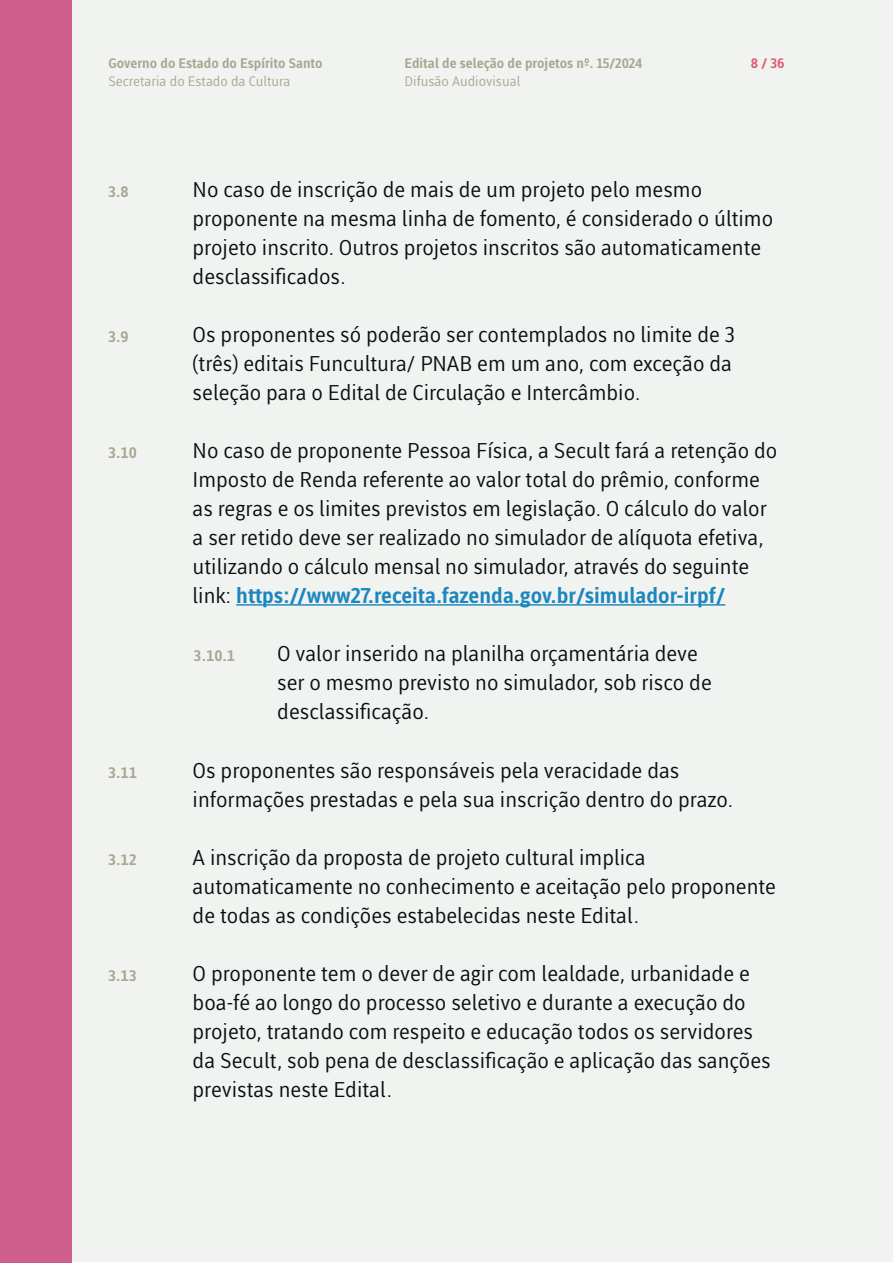
<style>
.page{position:relative;width:893px;height:1263px;background:#fff}
.page>*{position:absolute;margin:0;border:0;box-sizing:border-box;transform-origin:0 0}
.t1{font:21px/29px "Ufes Sans VF Roman";color:#0b0e11}
.t2{font:15px "Ufes Sans VF Roman";color:#a6a892}
.t3{font:13.5px/18px "Ufes Sans VF Roman";color:#a6a892}
.t4{font:13.5px "Ufes Sans VF Roman";color:#de5c70}
.s1{color:#1c87be}
</style>
<div class="page">
<div style="left:1px;top:1px;width:891px;height:1261px;background:#f1f3f1"></div>
<div style="left:0;top:0;width:72px;height:1263px;background:#cf5f8c"></div>
<hr style="left:236px;top:604px;width:489px;height:2px;background:#1c87be">
<p class="t3" style="left:108px;top:54px;width:216px">Governo do Estado do Espírito Santo<br>Secretaria do Estado da Cultura</p>
<p class="t3" style="left:405px;top:54px;width:239px">Edital de seleção de projetos nº. 15/2024<br>Difusão Audiovisual</p>
<p class="t4" style="left:751px;top:55px;width:35px">8 / 36</p>
<p class="t2" style="left:108px;top:182px;width:22px">3.8</p>
<p class="t1" style="left:193px;top:175px;width:582px">No caso de inscrição de mais de um projeto pelo mesmo proponente na mesma linha de fomento, é considerado o último projeto inscrito. Outros projetos inscritos são automaticamente desclassificados.</p>
<p class="t2" style="left:108px;top:327px;width:22px">3.9</p>
<p class="t1" style="left:193px;top:320px;width:544px">Os proponentes só poderão ser contemplados no limite de 3 (três) editais Funcultura/ PNAB em um ano, com exceção da seleção para o Edital de Circulação e Intercâmbio.</p>
<p class="t2" style="left:108px;top:443px;width:30px">3.10</p>
<p class="t1" style="left:193px;top:436px;width:586px">No caso de proponente Pessoa Física, a Secult fará a retenção do Imposto de Renda referente ao valor total do prêmio, conforme as regras e os limites previstos em legislação. O cálculo do valor a ser retido deve ser realizado no simulador de alíquota efetiva, utilizando o cálculo mensal no simulador, através do seguinte link: <span class="s1">https://www27.receita.fazenda.gov.br/simulador-irpf/</span></p>
<p class="t2" style="left:194px;top:647px;width:43px">3.10.1</p>
<p class="t1" style="left:277px;top:639px;width:436px">O valor inserido na planilha orçamentária deve ser o mesmo previsto no simulador, sob risco de desclassificação.</p>
<p class="t2" style="left:108px;top:763px;width:30px">3.11</p>
<p class="t1" style="left:193px;top:755px;width:542px">Os proponentes são responsáveis pela veracidade das informações prestadas e pela sua inscrição dentro do prazo.</p>
<p class="t2" style="left:108px;top:850px;width:30px">3.12</p>
<p class="t1" style="left:193px;top:842px;width:585px">A inscrição da proposta de projeto cultural implica automaticamente no conhecimento e aceitação pelo proponente de todas as condições estabelecidas neste Edital.</p>
<p class="t2" style="left:108px;top:966px;width:30px">3.13</p>
<p class="t1" style="left:193px;top:959px;width:580px">O proponente tem o dever de agir com lealdade, urbanidade e boa-fé ao longo do processo seletivo e durante a execução do projeto, tratando com respeito e educação todos os servidores da Secult, sob pena de desclassificação e aplicação das sanções previstas neste Edital.</p>
</div>
